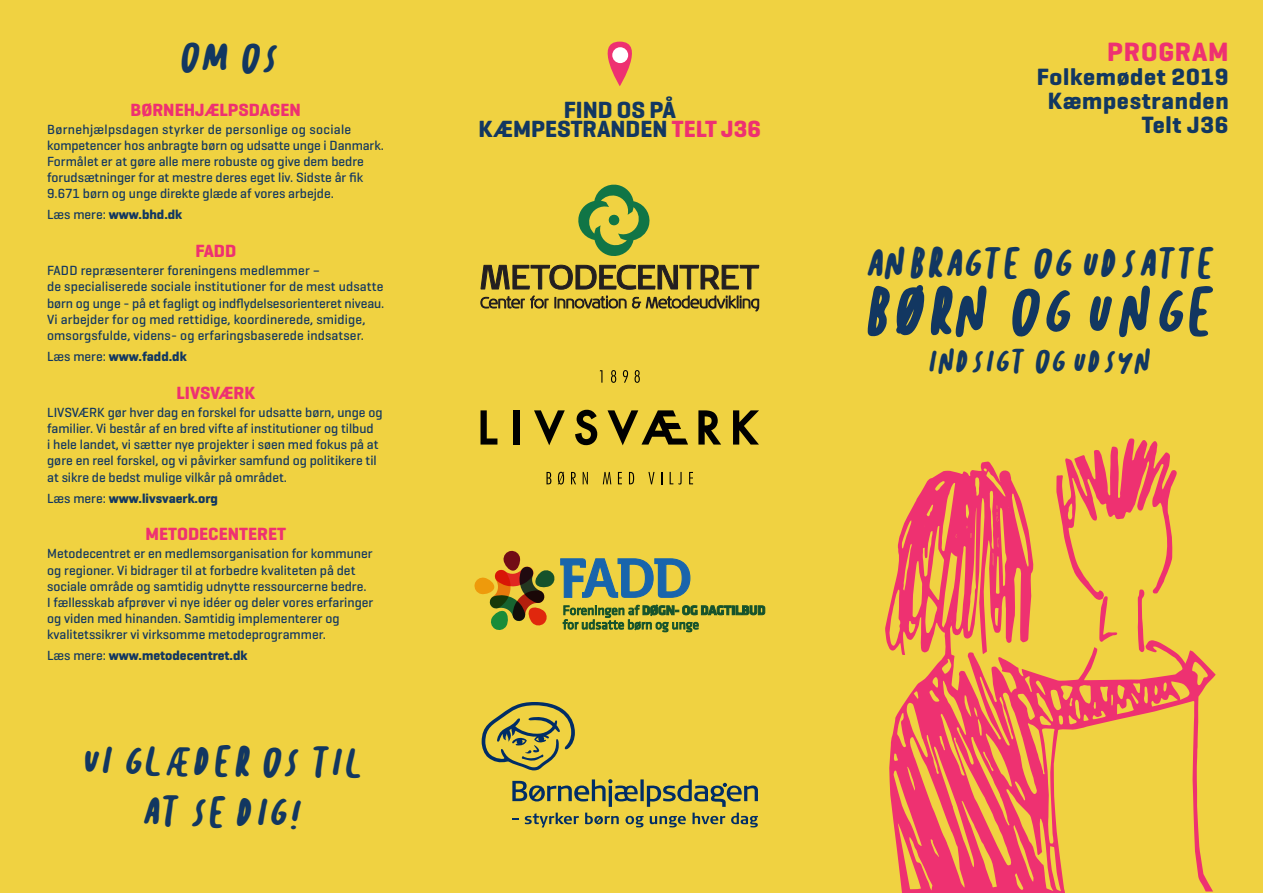
<style>
.page{position:relative;width:1263px;height:893px;background:#f0d241}
.page>*{position:absolute;margin:0;border:0;box-sizing:border-box;transform-origin:0 0}
.t1{font:66px "Sunday Morning";color:#123761}
.t2{font:42px "Sunday Morning";color:#123761}
.t3{font:33px "Sunday Morning";color:#123761}
.t4{font:700 27px "Geogrotesque";letter-spacing:.03em;color:#ee3171}
.t5{font:700 24px "Geogrotesque";letter-spacing:.03em;color:#123761}
.t6{font:700 23.85px "Geogrotesque";color:#123761}
.t7{font:700 18px "Geogrotesque";color:#ee3171}
.t8{font:500 13.5px/16.2px "Geogrotesque";color:#123761}
.t9{font:700 13.5px "Geogrotesque";color:#123761}
.s1{font-weight:500}
.s2{color:#ee3171}
</style>
<div class="page">
<svg style="left:885px;top:462px;width:330px;height:431px"></svg>
<svg style="left:1056px;top:438px;width:121px;height:214px"></svg>
<svg style="left:1007px;top:590px;width:5px;height:8px"></svg>
<svg style="left:947px;top:804px;width:6px;height:8px"></svg>
<svg style="left:966px;top:526px;width:5px;height:12px"></svg>
<svg style="left:1024px;top:589px;width:6px;height:8px"></svg>
<svg style="left:995px;top:505px;width:3px;height:16px"></svg>
<svg style="left:990px;top:537px;width:10px;height:41px"></svg>
<svg style="left:1007px;top:506px;width:5px;height:15px"></svg>
<svg style="left:921px;top:521px;width:14px;height:9px"></svg>
<svg style="left:901px;top:591px;width:5px;height:9px"></svg>
<svg style="left:950px;top:617px;width:6px;height:8px"></svg>
<svg style="left:563px;top:605px;width:202px;height:27px"></svg>
<svg style="left:560px;top:558px;width:131px;height:40px"></svg>
<svg style="left:474px;top:551px;width:80px;height:79px"></svg>
<svg style="left:482px;top:702px;width:93px;height:69px"></svg>
<svg style="left:512px;top:779px;width:246px;height:28px"></svg>
<svg style="left:525px;top:813px;width:54px;height:14px"></svg>
<svg style="left:585px;top:813px;width:34px;height:11px"></svg>
<svg style="left:625px;top:816px;width:19px;height:11px"></svg>
<svg style="left:650px;top:816px;width:36px;height:11px"></svg>
<svg style="left:692px;top:813px;width:33px;height:11px"></svg>
<svg style="left:731px;top:813px;width:27px;height:14px"></svg>
<svg style="left:480px;top:265px;width:279px;height:46px"></svg>
<svg style="left:578px;top:185px;width:72px;height:71px"></svg>
<svg style="left:607px;top:42px;width:25px;height:44px"></svg>
<div style="left:612px;top:47px;width:16px;height:16px;background:#fff;border-radius:50%"></div>
<svg style="left:480px;top:410px;width:17px;height:35px"></svg>
<div style="left:514px;top:410px;width:6px;height:35px;background:#000"></div>
<svg style="left:534px;top:410px;width:31px;height:35px"></svg>
<svg style="left:575px;top:410px;width:22px;height:35px"></svg>
<svg style="left:607px;top:410px;width:81px;height:35px"></svg>
<svg style="left:698px;top:410px;width:23px;height:35px"></svg>
<svg style="left:733px;top:410px;width:26px;height:35px"></svg>
<svg style="left:600px;top:370px;width:2px;height:13px"></svg>
<svg style="left:611px;top:370px;width:5px;height:13px"></svg>
<svg style="left:623px;top:370px;width:5px;height:13px"></svg>
<svg style="left:634px;top:370px;width:6px;height:13px"></svg>
<svg style="left:546px;top:472px;width:5px;height:12px"></svg>
<svg style="left:558px;top:472px;width:6px;height:13px"></svg>
<svg style="left:571px;top:472px;width:5px;height:12px"></svg>
<svg style="left:583px;top:472px;width:5px;height:12px"></svg>
<svg style="left:603px;top:472px;width:8px;height:12px"></svg>
<svg style="left:618px;top:472px;width:4px;height:12px"></svg>
<svg style="left:629px;top:472px;width:5px;height:12px"></svg>
<svg style="left:648px;top:472px;width:6px;height:12px"></svg>
<svg style="left:661px;top:472px;width:1px;height:12px"></svg>
<svg style="left:670px;top:472px;width:12px;height:12px"></svg>
<svg style="left:689px;top:472px;width:4px;height:12px"></svg>
<p class="t2" style="left:180px;top:34px;width:102px">OM OS</p>
<p class="t7" style="left:131px;top:98px;width:172px">BØRNEHJÆLPSDAGEN</p>
<p class="t8" style="left:47px;top:121px;width:338px">Børnehjælpsdagen styrker de personlige og sociale kompetencer hos anbragte børn og udsatte unge i Danmark.<br>Formålet er at gøre alle mere robuste og give dem bedre forudsætninger for at mestre deres eget liv. Sidste år fik 9.671 børn og unge direkte glæde af vores arbejde.</p>
<p class="t9" style="left:47px;top:206px;width:137px"><span class="s1">Læs mere:</span> www.bhd.dk</p>
<p class="t7" style="left:195px;top:240px;width:42px">FADD</p>
<p class="t8" style="left:47px;top:262px;width:275px">FADD repræsenterer foreningens medlemmer –</p>
<p class="t8" style="left:47px;top:278px;width:339px">de specialiserede sociale institutioner for de mest udsatte børn og unge - på et fagligt og indflydelsesorienteret niveau.<br>Vi arbejder for og med rettidige, koordinerede, smidige, omsorgsfulde, videns- og erfaringsbaserede indsatser.</p>
<p class="t9" style="left:47px;top:348px;width:141px"><span class="s1">Læs mere:</span> www.fadd.dk</p>
<p class="t7" style="left:176px;top:381px;width:80px">LIVSVÆRK</p>
<p class="t8" style="left:47px;top:404px;width:337px">LIVSVÆRK gør hver dag en forskel for udsatte børn, unge og familier. Vi består af en bred vifte af institutioner og tilbud<br>i hele landet, vi sætter nye projekter i søen med fokus på at gøre en reel forskel, og vi påvirker samfund og politikere til at sikre de bedst mulige vilkår på området.</p>
<p class="t9" style="left:47px;top:490px;width:172px"><span class="s1">Læs mere:</span> www.livsvaerk.org</p>
<p class="t7" style="left:145px;top:523px;width:142px">METODECENTERET</p>
<p class="t8" style="left:47px;top:545px;width:327px">Metodecentret er en medlemsorganisation for kommuner og regioner. Vi bidrager til at forbedre kvaliteten på det sociale område og samtidig udnytte ressourcerne bedre.</p>
<p class="t8" style="left:47px;top:594px;width:328px">I fællesskab afprøver vi nye idéer og deler vores erfaringer og viden med hinanden. Samtidig implementerer og kvalitetssikrer vi virksomme metodeprogrammer.</p>
<p class="t9" style="left:47px;top:647px;width:202px"><span class="s1">Læs mere:</span> www.metodecentret.dk</p>
<p class="t2" style="left:83px;top:738px;width:281px">VI GLÆDER OS TIL</p>
<p class="t2" style="left:142px;top:788px;width:163px">AT SE DIG!</p>
<p class="t6" style="left:564px;top:95px;width:114px">FIND OS PÅ</p>
<p class="t6" style="left:479px;top:114px;width:284px">KÆMPESTRANDEN <span class="s2">TELT J36</span></p>
<p class="t4" style="left:1107px;top:35px;width:123px">PROGRAM</p>
<p class="t5" style="left:1037px;top:62px;width:193px">Folkemødet 2019</p>
<p class="t5" style="left:1048px;top:86px;width:182px">Kæmpestranden</p>
<p class="t5" style="left:1142px;top:110px;width:88px">Telt J36</p>
<p class="t2" style="left:866px;top:239px;width:352px">ANBRAGTE OG UDSATTE</p>
<p class="t1" style="left:864px;top:274px;width:355px">BØRN OG UNGE</p>
<p class="t3" style="left:929px;top:342px;width:226px">INDSIGT OG UDSYN</p>
</div>
